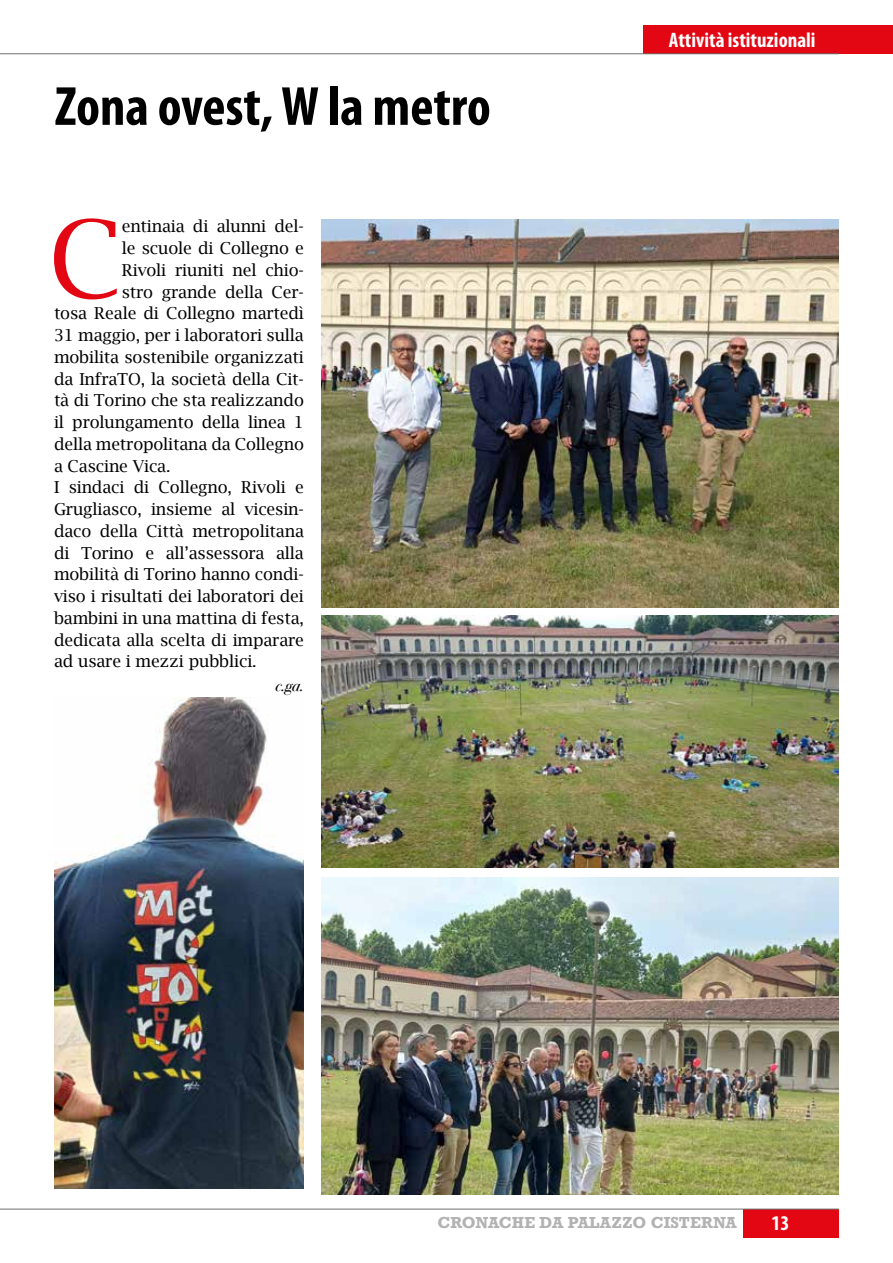
<style>
.page{position:relative;width:893px;height:1263px;background:#fff}
.page>*{position:absolute;margin:0;border:0;box-sizing:border-box;transform-origin:0 0}
.t1{font:106.8px "Lucida Bright";color:#e30613}
.t2{font:700 condensed 55.5px "Myriad Pro";color:#000}
.t3{font:700 condensed 21px "Myriad Pro";color:#fff}
.t4{font:16.5px "Lucida Bright";letter-spacing:-.01em;color:#000}
.t5{font:italic 16.5px "Bodoni Svty Two ITCTT";color:#000}
.t6{font:700 15px "Rockwell";letter-spacing:.01em;color:#b3b2b2}
</style>
<div class="page">
<div style="left:643px;top:25px;width:250px;height:28px;background:#e30613"></div>
<hr style="left:0;top:54px;width:839px;height:1px;background:#706f6f">
<div style="left:743px;top:1209px;width:96px;height:28px;background:#e30613"></div>
<hr style="left:0;top:1209px;width:839px;height:1px;background:#706f6f">
<img style="left:322px;top:616px;width:517px;height:251px">
<img style="left:322px;top:220px;width:517px;height:387px">
<img style="left:54px;top:697px;width:250px;height:491px">
<img style="left:322px;top:877px;width:517px;height:318px">
<h2 class="t2" style="left:55px;top:72px;width:437px">Zona ovest, W la metro</h2>
<h1 class="t1" style="left:49px;top:198px;width:76px">C</h1>
<p class="t4" style="left:122px;top:217px;width:184px">entinaia di alunni del-</p>
<p class="t4" style="left:122px;top:239px;width:184px">le scuole di Collegno e</p>
<p class="t4" style="left:122px;top:260px;width:184px">Rivoli riuniti nel chio-</p>
<p class="t4" style="left:122px;top:282px;width:184px">stro grande della Cer-</p>
<p class="t4" style="left:54px;top:304px;width:251px">tosa Reale di Collegno martedì</p>
<p class="t4" style="left:54px;top:326px;width:251px">31 maggio, per i laboratori sulla</p>
<p class="t4" style="left:54px;top:347px;width:251px">mobilita sostenibile organizzati</p>
<p class="t4" style="left:54px;top:369px;width:251px">da InfraTO, la società della Cit-</p>
<p class="t4" style="left:54px;top:391px;width:251px">tà di Torino che sta realizzando</p>
<p class="t4" style="left:54px;top:413px;width:251px">il prolungamento della linea 1</p>
<p class="t4" style="left:54px;top:434px;width:251px">della metropolitana da Collegno</p>
<p class="t4" style="left:54px;top:456px;width:118px">a Cascine Vica.</p>
<p class="t4" style="left:54px;top:478px;width:251px">I sindaci di Collegno, Rivoli e</p>
<p class="t4" style="left:54px;top:500px;width:251px">Grugliasco, insieme al vicesin-</p>
<p class="t4" style="left:54px;top:521px;width:251px">daco della Città metropolitana</p>
<p class="t4" style="left:54px;top:543px;width:251px">di Torino e all’assessora alla</p>
<p class="t4" style="left:54px;top:565px;width:251px">mobilità di Torino hanno condi-</p>
<p class="t4" style="left:54px;top:587px;width:251px">viso i risultati dei laboratori dei</p>
<p class="t4" style="left:54px;top:608px;width:251px">bambini in una mattina di festa,</p>
<p class="t4" style="left:54px;top:630px;width:251px">dedicata alla scelta di imparare</p>
<p class="t4" style="left:54px;top:652px;width:204px">ad usare i mezzi pubblici.</p>
<p class="t5" style="left:276px;top:671px;width:30px">c.ga.</p>
<p class="t3" style="left:669px;top:27px;width:148px">Attività istituzionali</p>
<p class="t6" style="left:438px;top:1213px;width:301px">CRONACHE DA PALAZZO CISTERNA</p>
<p class="t3" style="left:772px;top:1210px;width:19px">13</p>
</div>
